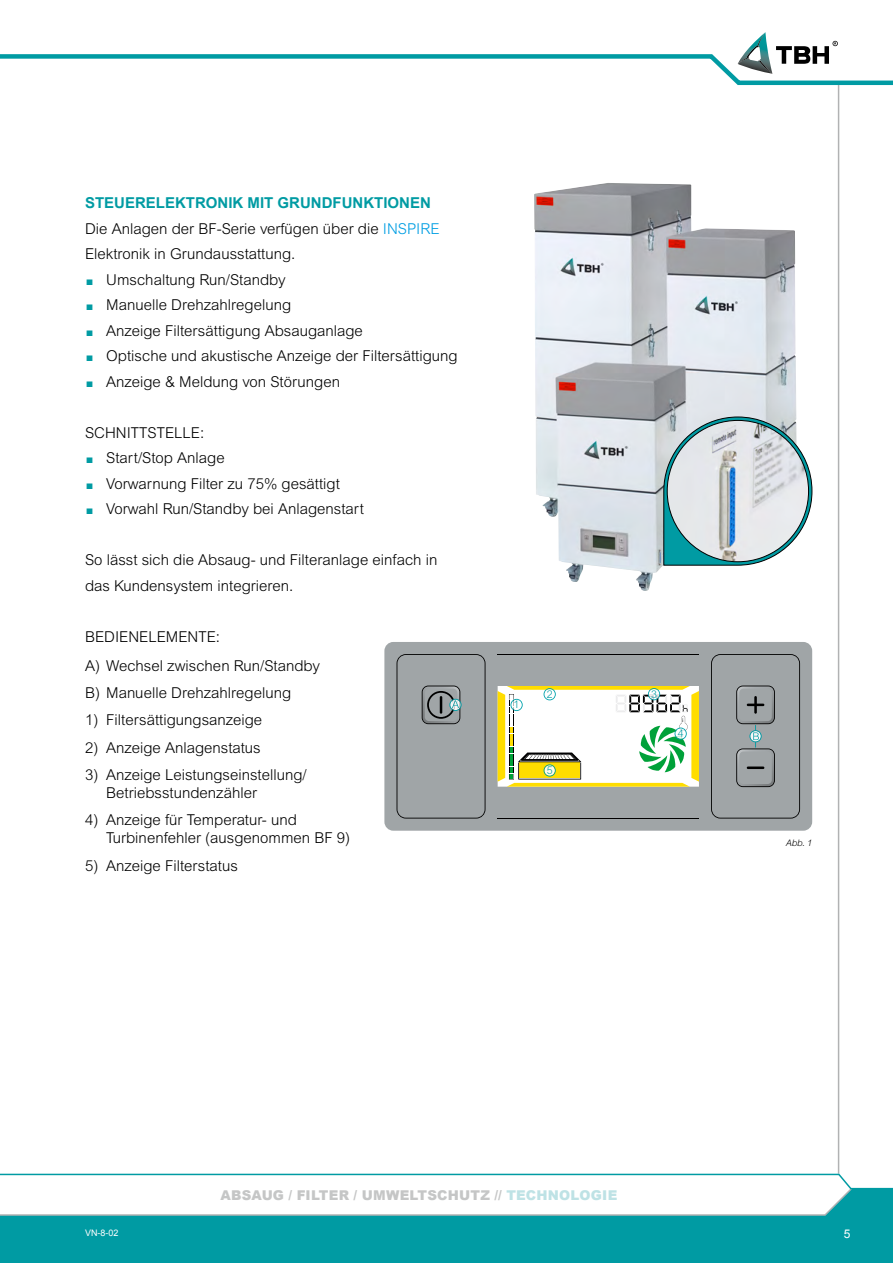
<style>
.page{position:relative;width:893px;height:1263px;background:#fff}
.page>*{position:absolute;margin:0;border:0;box-sizing:border-box;transform-origin:0 0}
.t1{font:300 15px/25.5px "Arial";color:#000}
.t2{font:900 13.5px "Arial";letter-spacing:.015em;color:#c5c6c6}
.t3{font:12px "Arial";color:#fff}
.t4{font:300 10.65px "Arial";color:#009ba3}
.t5{font:9px "Arial";color:#fff}
.t6{font:italic 300 9px "Arial";color:#000}
.s1{font-weight:700;color:#009ba3}
.s2{color:#009ee3}
.s3{font-weight:900;font-size:27px;color:#009ba3}
.s4{color:#bee2e5}
</style>
<div class="page">
<div style="left:0;top:1216px;width:893px;height:47px;background:#009ba3"></div>
<hr style="left:838px;top:85px;width:1px;height:1089px;background:#b1b2b3">
<svg style="left:0;top:1173px;width:893px;height:43px"></svg>
<svg style="left:0;top:32px;width:893px;height:55px"></svg>
<img style="left:534px;top:183px;width:218px;height:408px">
<div style="left:384px;top:642px;width:428px;height:189px;background:#a0a5a7"></div>
<hr style="left:498px;top:654px;width:201px;height:1px;background:#000">
<hr style="left:498px;top:818px;width:201px;height:1px;background:#000">
<svg style="left:711px;top:654px;width:89px;height:164px;background:#979c9e"></svg>
<svg style="left:397px;top:654px;width:88px;height:164px;background:#999ea0"></svg>
<svg style="left:498px;top:686px;width:201px;height:101px"></svg>
<svg style="left:664px;top:417px;width:148px;height:148px;background:#bccfd4"></svg>
<p class="t1" style="left:85px;top:190px;width:374px"><span class="s1">STEUERELEKTRONIK MIT GRUNDFUNKTIONEN<br></span>Die Anlagen der BF-Serie verfügen über die <span class="s2">INSPIRE </span>Elektronik in Grundausstattung.<br><span class="s3">.</span> Umschaltung Run/Standby<br><span class="s3">.</span> Manuelle Drehzahlregelung<br><span class="s3">.</span> Anzeige Filtersättigung Absauganlage<br><span class="s3">.</span> Optische und akustische Anzeige der Filtersättigung <span class="s3">.</span> Anzeige &amp; Meldung von Störungen</p>
<p class="t1" style="left:85px;top:420px;width:280px">SCHNITTSTELLE:<br><span class="s3">.</span> Start/Stop Anlage<br><span class="s3">.</span> Vorwarnung Filter zu 75% gesättigt<br><span class="s3">.</span> Vorwahl Run/Standby bei Anlagenstart</p>
<p class="t1" style="left:85px;top:547px;width:354px">So lässt sich die Absaug- und Filteranlage einfach in das Kundensystem integrieren.</p>
<p class="t1" style="left:85px;top:622px;width:236px;line-height:28px">BEDIENELEMENTE:<br>A) Wechsel zwischen Run/Standby<br>B) Manuelle Drehzahlregelung</p>
<p class="t1" style="left:85px;top:707px;width:179px">1) Filtersättigungsanzeige</p>
<p class="t1" style="left:85px;top:734px;width:177px">2) Anzeige Anlagenstatus</p>
<p class="t1" style="left:106px;top:766px;width:202px;line-height:18px;text-indent:-21px">3) Anzeige Leistungseinstellung/<br>Betriebsstundenzähler</p>
<p class="t1" style="left:106px;top:811px;width:245px;line-height:18px;text-indent:-21px">4) Anzeige für Temperatur- und<br>Turbinenfehler (ausgenommen BF 9)</p>
<p class="t1" style="left:85px;top:852px;width:154px">5) Anzeige Filterstatus</p>
<p class="t4" style="left:514px;top:698px;width:7px">1</p>
<p class="t4" style="left:547px;top:688px;width:7px">2</p>
<p class="t4" style="left:547px;top:764px;width:7px">5</p>
<p class="t4" style="left:651px;top:688px;width:7px">3</p>
<p class="t4" style="left:678px;top:727px;width:7px">4</p>
<p class="t6" style="left:786px;top:837px;width:28px">Abb. 1</p>
<p class="t2" style="left:220px;top:1186px;width:398px">ABSAUG / FILTER / UMWELTSCHUTZ // <span class="s4">TECHNOLOGIE</span></p>
<p class="t5" style="left:85px;top:1226px;width:35px">VN-8-02</p>
<p class="t3" style="left:844px;top:1225px;width:8px">5</p>
</div>
